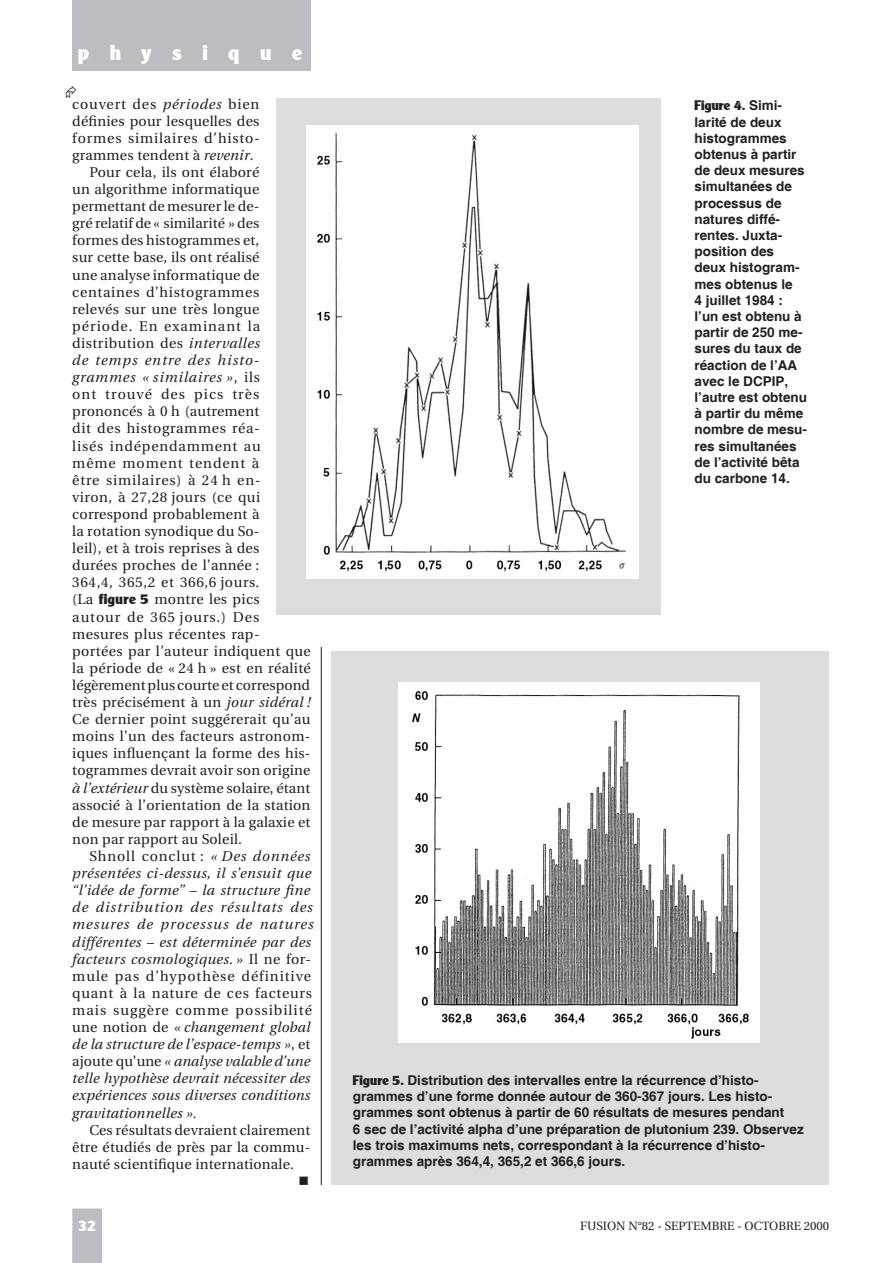
<style>
.page{position:relative;width:893px;height:1263px;background:#fff}
.page>*{position:absolute;margin:0;border:0;box-sizing:border-box;transform-origin:0 0}
.t1{font:21px "Clear Black DB Normal";letter-spacing:.98em;color:#fff}
.t2{font:15px "Clear Black DB Normal";color:#fff}
.t3{font:14.25px/17.1px "Utopia";letter-spacing:.02em;color:#231f20;text-align:justify}
.t4{font:italic 14.25px "Utopia";letter-spacing:.025em;color:#231f20}
.t5{font:14.25px "Utopia";letter-spacing:.065em;color:#231f20}
.t6{font:italic 14.25px "Utopia";letter-spacing:.07em;color:#231f20}
.t7{font:14.25px "Utopia";letter-spacing:.06em;color:#231f20}
.t8{font:14.25px "Utopia";letter-spacing:.07em;color:#231f20}
.t9{font:14.25px "Utopia";letter-spacing:.05em;color:#231f20}
.t10{font:italic 14.25px "Utopia";letter-spacing:.005em;color:#231f20}
.t11{font:14.25px "Utopia";letter-spacing:.04em;color:#231f20}
.t12{font:italic 14.25px "Utopia";letter-spacing:.055em;color:#231f20}
.t13{font:14.25px "Utopia";letter-spacing:.045em;color:#231f20}
.t14{font:14.25px "Utopia";letter-spacing:.055em;color:#231f20}
.t15{font:14.25px "Wingdings";color:#231f20}
.t16{font:700 13.5px/16.2px "Helvetica";color:#231f20}
.t17{font:13.5px "Clear Black DB Normal";color:#231f20}
.t18{font:12px "Utopia";color:#231f20}
.s1{font-style:italic}
.s2{font-style:normal}
.s3{font-family:"Clear Black DB Normal"}
.s4{font-family:"Helvetica";font-weight:700}
.s5{font-family:"Clear Black DB Normal";font-weight:400}
</style>
<div class="page">
<div style="left:72px;top:0;width:238px;height:71px;background:#bcbdc0"></div>
<hr style="left:321px;top:98px;width:1px;height:1087px;background:#231f20">
<div style="left:72px;top:1208px;width:30px;height:55px;background:#bcbdc0"></div>
<div style="left:310px;top:74px;width:75px;height:573px;background:#fff"></div>
<div style="left:332px;top:651px;width:497px;height:534px;background:#dcdddf"></div>
<img style="left:399px;top:682px;width:360px;height:360px">
<div style="left:276px;top:98px;width:384px;height:516px;background:#dcdddf"></div>
<img style="left:306px;top:126px;width:332px;height:452px">
<h1 class="t1" style="left:78px;top:40px;width:226px">physique</h1>
<p class="t7" style="left:72px;top:96px;width:189px">couvert des <span class="s1">périodes</span> bien</p>
<p class="t3" style="left:72px;top:112px;width:189px">définies pour lesquelles des</p>
<p class="t7" style="left:72px;top:130px;width:189px">formes similaires d’histo-</p>
<p class="t3" style="left:72px;top:147px;width:183px">grammes tendent à <span class="s1">revenir</span>.</p>
<p class="t3" style="left:89px;top:164px;width:172px">Pour cela, ils ont élaboré</p>
<p class="t3" style="left:72px;top:181px;width:189px">un algorithme informatique</p>
<p class="t3" style="left:72px;top:198px;width:189px">permettant de mesurer le de-</p>
<p class="t3" style="left:72px;top:215px;width:189px">gré relatif de « similarité » des</p>
<p class="t3" style="left:72px;top:232px;width:189px">formes des histogrammes et,</p>
<p class="t3" style="left:72px;top:249px;width:189px">sur cette base, ils ont réalisé</p>
<p class="t3" style="left:72px;top:266px;width:189px">une analyse informatique de</p>
<p class="t9" style="left:72px;top:284px;width:189px">centaines d’histogrammes</p>
<p class="t3" style="left:72px;top:301px;width:189px">relevés sur une très longue</p>
<p class="t8" style="left:72px;top:318px;width:189px">période. En examinant la</p>
<p class="t3" style="left:72px;top:335px;width:189px">distribution des <span class="s1">intervalles</span></p>
<p class="t6" style="left:72px;top:352px;width:189px">de temps entre des histo-</p>
<p class="t12" style="left:72px;top:369px;width:189px">grammes « similaires »<span class="s2">, ils</span></p>
<p class="t8" style="left:72px;top:387px;width:189px">ont trouvé des pics très</p>
<p class="t3" style="left:72px;top:403px;width:189px">prononcés à 0 h (autrement</p>
<p class="t13" style="left:72px;top:421px;width:189px">dit des histogrammes réa-</p>
<p class="t14" style="left:72px;top:438px;width:190px">lisés indépendamment au</p>
<p class="t5" style="left:72px;top:455px;width:189px">même moment tendent à</p>
<p class="t7" style="left:72px;top:472px;width:190px">être similaires) à 24 h en-</p>
<p class="t3" style="left:72px;top:489px;width:189px">viron, à 27,28 jours (ce qui</p>
<p class="t3" style="left:72px;top:506px;width:189px">correspond probablement à</p>
<p class="t3" style="left:72px;top:523px;width:189px">la rotation synodique du So-</p>
<p class="t3" style="left:72px;top:540px;width:189px">leil), et à trois reprises à des</p>
<p class="t3" style="left:72px;top:557px;width:189px">durées proches de l’année :</p>
<p class="t11" style="left:72px;top:575px;width:189px">364,4, 365,2 et 366,6 jours.</p>
<p class="t3" style="left:72px;top:591px;width:189px">(La <span class="s3">figure 5</span> montre les pics</p>
<p class="t5" style="left:72px;top:609px;width:189px">autour de 365 jours.) Des</p>
<p class="t3" style="left:72px;top:625px;width:189px">mesures plus récentes rap-</p>
<p class="t3" style="left:72px;top:643px;width:240px">portées par l’auteur indiquent que</p>
<p class="t3" style="left:72px;top:660px;width:240px">la période de « 24 h » est en réalité</p>
<p class="t3" style="left:72px;top:677px;width:239px">légèrement plus courte et correspond</p>
<p class="t3" style="left:72px;top:694px;width:240px">très précisément à un <span class="s1">jour sidéral !</span></p>
<p class="t3" style="left:72px;top:711px;width:240px">Ce dernier point suggérerait qu’au</p>
<p class="t3" style="left:72px;top:728px;width:240px">moins l’un des facteurs astronom-</p>
<p class="t3" style="left:72px;top:745px;width:240px">iques influençant la forme des his-</p>
<p class="t3" style="left:72px;top:762px;width:240px">togrammes devrait avoir son origine</p>
<p class="t3" style="left:72px;top:779px;width:240px"><span class="s1">à l’extérieur</span> du système solaire, étant</p>
<p class="t3" style="left:72px;top:796px;width:240px">associé à l’orientation de la station</p>
<p class="t3" style="left:72px;top:814px;width:240px">de mesure par rapport à la galaxie et</p>
<p class="t3" style="left:72px;top:831px;width:171px">non par rapport au Soleil.</p>
<p class="t5" style="left:89px;top:848px;width:223px">Shnoll conclut : <span class="s1">« Des données</span></p>
<p class="t4" style="left:72px;top:865px;width:240px">présentées ci-dessus, il s’ensuit que</p>
<p class="t4" style="left:72px;top:882px;width:239px">“l’idée de forme” – la structure fine</p>
<p class="t6" style="left:72px;top:900px;width:242px">de distribution des résultats des</p>
<p class="t6" style="left:72px;top:917px;width:243px">mesures de processus de natures</p>
<p class="t4" style="left:72px;top:934px;width:240px">différentes – est déterminée par des</p>
<p class="t4" style="left:72px;top:951px;width:240px">facteurs cosmologiques. » <span class="s2">Il ne for-</span></p>
<p class="t5" style="left:72px;top:968px;width:240px">mule pas d’hypothèse définitive</p>
<p class="t9" style="left:72px;top:985px;width:241px">quant à la nature de ces facteurs</p>
<p class="t8" style="left:72px;top:1002px;width:241px">mais suggère comme possibilité</p>
<p class="t4" style="left:72px;top:1019px;width:240px"><span class="s2">une notion de</span> « changement global</p>
<p class="t4" style="left:72px;top:1036px;width:240px">de la structure de l’espace-temps »<span class="s2">, et</span></p>
<p class="t10" style="left:72px;top:1053px;width:239px"><span class="s2">ajoute qu’une</span> « analyse valable d’une</p>
<p class="t4" style="left:72px;top:1071px;width:240px">telle hypothèse devrait nécessiter des</p>
<p class="t4" style="left:72px;top:1088px;width:240px">expériences sous diverses conditions</p>
<p class="t4" style="left:72px;top:1105px;width:126px">gravitationnelles ».</p>
<p class="t3" style="left:72px;top:1121px;width:240px;text-indent:17px">Ces résultats devraient clairement être étudiés de près par la commu&shy;nauté scientifique internationale.</p>
<p class="t15" style="left:299px;top:1173px;width:12px">■</p>
<p class="t17" style="left:694px;top:98px;width:89px">Figure 4. <span class="s4">Simi-</span></p>
<p class="t16" style="left:694px;top:114px;width:114px">larité de deux histogrammes obtenus à partir de deux mesures simultanées de processus de natures diffé&shy;rentes. Juxta&shy;position des deux histogram&shy;mes obtenus le<br>4 juillet 1984 : l’un est obtenu à partir de 250 me&shy;sures du taux de réaction de l’AA avec le DCPIP, l’autre est obtenu à partir du même nombre de mesu&shy;res simultanées de l’activité bêta du carbone 14.</p>
<p class="t16" style="left:353px;top:1073px;width:452px"><span class="s5">Figure 5.</span> Distribution des intervalles entre la récurrence d’histo&shy;grammes d’une forme donnée autour de 360-367 jours. Les histo&shy;grammes sont obtenus à partir de 60 résultats de mesures pendant<br>6 sec de l’activité alpha d’une préparation de plutonium 239. Observez les trois maximums nets, correspondant à la récurrence d’histo&shy;grammes après 364,4, 365,2 et 366,6 jours.</p>
<p class="t2" style="left:78px;top:1217px;width:19px">32</p>
<p class="t18" style="left:580px;top:1219px;width:251px">FUSION N°82 - SEPTEMBRE - OCTOBRE 2000</p>
</div>
